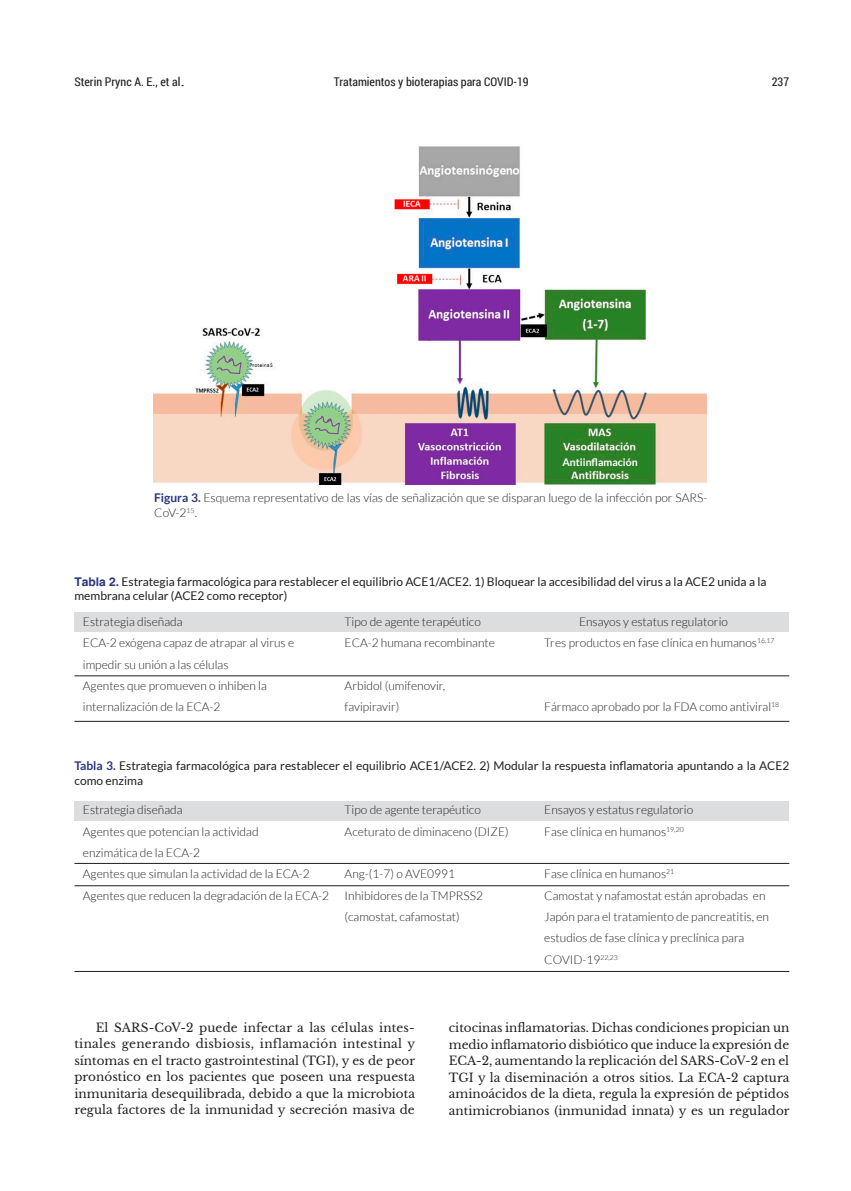
<style>
.page{position:relative;width:851px;height:1191px;background:#fff}
.page>*{position:absolute;margin:0;border:0;box-sizing:border-box;transform-origin:0 0}
.tabla{font:300 12px "Lato";color:#231f20}
.texto1{font:12px/16.5px "Libre Baskerville";color:#231f20;text-align:justify}
.tabla_tit{font:12px/14.4px "Lato";color:#231f20}
.epigrafe{font:12px/14.4px "Lato";color:#231f20}
.epigrafe-2{font:300 12px/14.4px "Lato";color:#231f20}
.t1{font:12px "Roboto Condensed";color:#231f20}
.subtit-re{font:700 10.5px "Lato";color:#fff}
.s1{font-family:"Times New Roman";font-size:18px}
.s2{font-weight:700;color:#27377e}
.s3{font-family:"Helvetica";font-weight:700;color:#27377e}
</style>
<div class="page">
<div style="left:74px;top:801px;width:715px;height:20px;background:#dcdddf"></div>
<hr style="left:74px;top:675px;width:715px;height:1px;background:#231f20">
<div style="left:74px;top:611px;width:715px;height:20px;background:#dcdddf"></div>
<img style="left:153px;top:146px;width:553px;height:339px">
<hr style="left:74px;top:721px;width:715px;height:1px;background:#231f20">
<hr style="left:74px;top:863px;width:715px;height:1px;background:#231f20">
<hr style="left:74px;top:885px;width:715px;height:1px;background:#231f20">
<hr style="left:74px;top:971px;width:715px;height:1px;background:#231f20">
<p class="t1" style="left:74px;top:74px;width:112px">Sterin Prync A. E., et al<span class="s1">.</span></p>
<p class="t1" style="left:334px;top:74px;width:196px">Tratamientos y bioterapias para COVID-19</p>
<p class="t1" style="left:771px;top:74px;width:19px">237</p>
<p class="subtit-re" style="left:562px;top:456px;width:77px">Antiinflamación</p>
<p class="epigrafe-2" style="left:154px;top:491px;width:554px"><span class="s2">Figura 3.</span> Esquema representativo de las vías de señalización que se disparan luego de la infección por SARS-<br>CoV-2<sup>15</sup>.</p>
<p class="tabla_tit" style="left:74px;top:574px;width:693px"><span class="s3">Tabla 2.</span> Estrategia farmacológica para restablecer el equilibrio ACE1/ACE2. 1) Bloquear la accesibilidad del virus a la ACE2 unida a la membrana celular (ACE2 como receptor)</p>
<p class="tabla" style="left:83px;top:615px;width:101px">Estrategia diseñada</p>
<p class="tabla" style="left:344px;top:615px;width:138px">Tipo de agente terapéutico</p>
<p class="tabla" style="left:579px;top:615px;width:150px">Ensayos y estatus regulatorio</p>
<p class="tabla" style="left:83px;top:636px;width:213px">ECA-2 exógena capaz de atrapar al virus e</p>
<p class="tabla" style="left:344px;top:636px;width:152px">ECA-2 humana recombinante</p>
<p class="tabla" style="left:544px;top:636px;width:232px">Tres productos en fase clínica en humanos<sup>16,17</sup></p>
<p class="tabla" style="left:83px;top:658px;width:147px">impedir su unión a las células</p>
<p class="tabla" style="left:83px;top:679px;width:185px">Agentes que promueven o inhiben la</p>
<p class="tabla" style="left:344px;top:679px;width:102px">Arbidol (umifenovir,</p>
<p class="tabla" style="left:83px;top:700px;width:139px">internalización de la ECA-2</p>
<p class="tabla" style="left:344px;top:700px;width:56px">favipiravir)</p>
<p class="tabla" style="left:544px;top:700px;width:236px">Fármaco aprobado por la FDA como antiviral<sup>18</sup></p>
<p class="epigrafe" style="left:74px;top:758px;width:716px"><span class="s2">Tabla 3.</span> Estrategia farmacológica para restablecer el equilibrio ACE1/ACE2. 2) Modular la respuesta inflamatoria apuntando a la ACE2 como enzima</p>
<p class="tabla" style="left:83px;top:803px;width:101px">Estrategia diseñada</p>
<p class="tabla" style="left:344px;top:803px;width:138px">Tipo de agente terapéutico</p>
<p class="tabla" style="left:544px;top:803px;width:150px">Ensayos y estatus regulatorio</p>
<p class="tabla" style="left:83px;top:825px;width:177px">Agentes que potencian la actividad</p>
<p class="tabla" style="left:344px;top:825px;width:166px">Aceturato de diminaceno (DIZE)</p>
<p class="tabla" style="left:544px;top:825px;width:141px">Fase clínica en humanos<sup>19,20</sup></p>
<p class="tabla" style="left:83px;top:846px;width:119px">enzimática de la ECA-2</p>
<p class="tabla" style="left:83px;top:867px;width:228px">Agentes que simulan la actividad de la ECA-2</p>
<p class="tabla" style="left:344px;top:867px;width:112px">Ang-(1-7) o AVE0991</p>
<p class="tabla" style="left:544px;top:867px;width:131px">Fase clínica en humanos<sup>21</sup></p>
<p class="tabla" style="left:83px;top:889px;width:248px">Agentes que reducen la degradación de la ECA-2</p>
<p class="tabla" style="left:344px;top:889px;width:140px">Inhibidores de la TMPRSS2</p>
<p class="tabla" style="left:544px;top:889px;width:223px">Camostat y nafamostat están aprobadas en</p>
<p class="tabla" style="left:344px;top:910px;width:117px">(camostat, cafamostat)</p>
<p class="tabla" style="left:544px;top:910px;width:226px">Japón para el tratamiento de pancreatitis, en</p>
<p class="tabla" style="left:544px;top:931px;width:201px">estudios de fase clínica y preclínica para</p>
<p class="tabla" style="left:544px;top:952px;width:75px">COVID-19<sup>22,23</sup></p>
<p class="texto1" style="left:74px;top:1019px;width:342px;text-indent:21px">El SARS-CoV-2 puede infectar a las células intes&shy;tinales generando disbiosis, inflamación intestinal y síntomas en el tracto gastrointestinal (TGI), y es de peor pronóstico en los pacientes que poseen una respuesta inmunitaria desequilibrada, debido a que la microbiota regula factores de la inmunidad y secreción masiva de</p>
<p class="texto1" style="left:449px;top:1019px;width:342px">citocinas inflamatorias. Dichas condiciones propician un medio inflamatorio disbiótico que induce la expresión de ECA-2, aumentando la replicación del SARS-CoV-2 en el TGI y la diseminación a otros sitios. La ECA-2 captura aminoácidos de la dieta, regula la expresión de péptidos antimicrobianos (inmunidad innata) y es un regulador</p>
</div>
